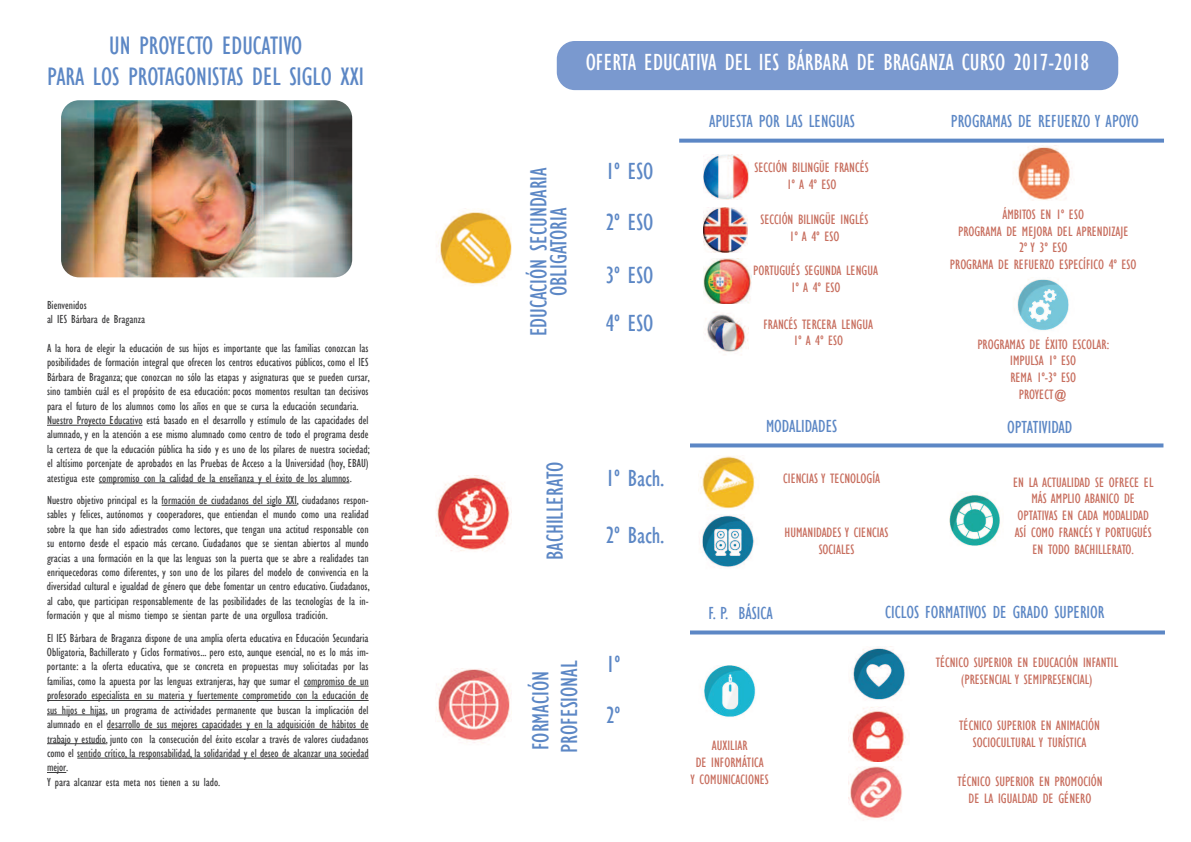
<style>
.page{position:relative;width:1191px;height:842px;background:#fff}
.page>*{position:absolute;margin:0;border:0;box-sizing:border-box;transform-origin:0 0}
.t1{font:condensed 26px/31.2px "Gill Sans";color:#5c87c5;text-align:center}
.t2{font:condensed 24px/51.2px "Gill Sans";color:#5c87c5}
.t3{font:condensed 24px "Gill Sans";color:#fff}
.t4{font:condensed 18px "Gill Sans";color:#5c87c5}
.t5{font:condensed 14px/16.8px "Gill Sans";color:#c76d5d;text-align:center}
.t6{font:condensed 12px/14.4px "Gill Sans";color:#3e3e3f}
</style>
<div class="page">
<div style="left:557px;top:41px;width:561px;height:49px;background:#7a99cf;border-radius:18px"></div>
<img style="left:703px;top:154px;width:45px;height:45px">
<img style="left:703px;top:207px;width:45px;height:45px">
<img style="left:703px;top:259px;width:48px;height:45px">
<img style="left:705px;top:313px;width:43px;height:39px">
<svg style="left:679px;top:139px;width:485px;height:4px;background:#6a91ca"></svg>
<svg style="left:690px;top:443px;width:473px;height:4px;background:#6f95cb"></svg>
<svg style="left:690px;top:630px;width:475px;height:4px;background:#7095cc"></svg>
<img style="left:61px;top:100px;width:291px;height:177px;border-radius:18px">
<hr style="left:47px;top:425px;width:95px;height:1px;background:#3e3e3f">
<hr style="left:99px;top:482px;width:250px;height:1px;background:#3e3e3f">
<hr style="left:162px;top:505px;width:135px;height:1px;background:#3e3e3f">
<hr style="left:304px;top:686px;width:65px;height:1px;background:#3e3e3f">
<hr style="left:47px;top:700px;width:322px;height:1px;background:#3e3e3f">
<hr style="left:47px;top:714px;width:59px;height:1px;background:#3e3e3f">
<hr style="left:107px;top:729px;width:262px;height:1px;background:#3e3e3f">
<hr style="left:47px;top:743px;width:59px;height:1px;background:#3e3e3f">
<hr style="left:77px;top:758px;width:292px;height:1px;background:#3e3e3f">
<svg style="left:47px;top:772px;width:19px;height:1px"></svg>
<img style="left:436px;top:209px;width:76px;height:76px">
<img style="left:435px;top:475px;width:77px;height:76px">
<img style="left:436px;top:668px;width:76px;height:75px">
<img style="left:1015px;top:146px;width:57px;height:55px">
<img style="left:1017px;top:279px;width:52px;height:51px">
<img style="left:698px;top:456px;width:57px;height:53px">
<img style="left:702px;top:515px;width:53px;height:52px">
<img style="left:949px;top:491px;width:51px;height:55px">
<img style="left:704px;top:665px;width:52px;height:52px">
<img style="left:853px;top:648px;width:52px;height:52px">
<img style="left:848px;top:706px;width:59px;height:55px">
<img style="left:848px;top:766px;width:54px;height:54px">
<h1 class="t1" style="left:47px;top:30px;width:318px">UN PROYECTO EDUCATIVO<br>PARA LOS PROTAGONISTAS DEL SIGLO XXI</h1>
<p class="t6" style="left:47px;top:298px;width:100px">Bienvenidos<br>al IES Bárbara de Braganza</p>
<p class="t6" style="left:47px;top:341px;width:324px">A la hora de elegir la educación de sus hijos es importante que las familias conozcan las posibilidades de formación integral que ofrecen los centros educativos públicos, como el IES Bárbara de Braganza; que conozcan no sólo las etapas y asignaturas que se pueden cursar, sino también cuál es el propósito de esa educación: pocos momentos resultan tan decisivos para el futuro de los alumnos como los años en que se cursa la educación secundaria.<br>Nuestro Proyecto Educativo está basado en el desarrollo y estímulo de las capacidades del alumnado, y en la atención a ese mismo alumnado como centro de todo el programa desde la certeza de que la educación pública ha sido y es uno de los pilares de nuestra sociedad; el altísimo porcenjate de aprobados en las Pruebas de Acceso a la Universidad (hoy, EBAU) atestigua este compromiso con la calidad de la enseñanza y el éxito de los alumnos.</p>
<p class="t6" style="left:47px;top:493px;width:324px;text-align:justify">Nuestro objetivo principal es la formación de ciudadanos del siglo XXI, ciudadanos respon&shy;sables y felices, autónomos y cooperadores, que entiendan el mundo como una realidad sobre la que han sido adiestrados como lectores, que tengan una actitud responsable con su entorno desde el espacio más cercano. Ciudadanos que se sientan abiertos al mundo gracias a una formación en la que las lenguas son la puerta que se abre a realidades tan enriquecedoras como diferentes, y son uno de los pilares del modelo de convivencia en la diversidad cultural e igualdad de género que debe fomentar un centro educativo. Ciudadanos, al cabo, que participan responsablemente de las posibilidades de las tecnologías de la in&shy;formación y que al mismo tiempo se sientan parte de una orgullosa tradición.</p>
<p class="t6" style="left:47px;top:630px;width:323px">El IES Bárbara de Braganza dispone de una amplia oferta educativa en Educación Secundaria Obligatoria, Bachillerato y Ciclos Formativos... pero esto, aunque esencial, no es lo más im&shy;portante: a la oferta educativa, que se concreta en propuestas muy solicitadas por las familias, como la apuesta por las lenguas extranjeras, hay que sumar el compromiso de un profesorado especialista en su materia y fuertemente comprometido con la educación de sus hijos e hijas, un programa de actividades permanente que buscan la implicación del alumnado en el desarrollo de sus mejores capacidades y en la adquisición de hábitos de trabajo y estudio, junto con la consecución del éxito escolar a través de valores ciudadanos como el sentido crítico, la responsabilidad, la solidaridad y el deseo de alcanzar una sociedad mejor.<br>Y para alcanzar esta meta nos tienen a su lado.</p>
<h2 class="t3" style="left:585px;top:47px;width:505px">OFERTA EDUCATIVA DEL IES BÁRBARA DE BRAGANZA CURSO 2017-2018</h2>
<h2 class="t2" style="left:528px;top:336px;width:171px;line-height:20px;text-align:center;rotate:-90deg">EDUCACIÓN SECUNDARIA<br>OBLIGATORIA</h2>
<h2 class="t2" style="left:529px;top:560px;width:99px;rotate:-90deg">BACHILLERATO</h2>
<h2 class="t2" style="left:526px;top:753px;width:94px;line-height:28.8px;rotate:-90deg">FORMACIÓN<br>PROFESIONAL</h2>
<h2 class="t2" style="left:606px;top:145px;width:49px">1º ESO<br>2º ESO</h2>
<h2 class="t2" style="left:606px;top:251px;width:49px;line-height:48.1px">3º ESO<br>4º ESO</h2>
<h2 class="t2" style="left:606px;top:453px;width:60px">1º Bach.</h2>
<h2 class="t2" style="left:606px;top:509px;width:60px">2º Bach.</h2>
<h2 class="t2" style="left:606px;top:638px;width:16px">1º<br>2º</h2>
<h3 class="t4" style="left:709px;top:110px;width:147px">APUESTA POR LAS LENGUAS</h3>
<p class="t5" style="left:754px;top:159px;width:116px">SECCIÓN BILINGÜE FRANCÉS<br>1º A 4º ESO</p>
<p class="t5" style="left:760px;top:211px;width:109px">SECCIÓN BILINGÜE INGLÉS<br>1º A 4º ESO</p>
<p class="t5" style="left:753px;top:262px;width:126px">PORTUGUÉS SEGUNDA LENGUA<br>1º A 4º ESO</p>
<p class="t5" style="left:763px;top:316px;width:111px">FRANCÉS TERCERA LENGUA<br>1º A 4º ESO</p>
<h3 class="t4" style="left:766px;top:415px;width:73px">MODALIDADES</h3>
<p class="t5" style="left:783px;top:470px;width:98px">CIENCIAS Y TECNOLOGÍA</p>
<p class="t5" style="left:784px;top:524px;width:105px">HUMANIDADES Y CIENCIAS<br>SOCIALES</p>
<h3 class="t4" style="left:951px;top:110px;width:189px">PROGRAMAS DE REFUERZO Y APOYO</h3>
<p class="t5" style="left:950px;top:206px;width:188px">ÁMBITOS EN 1º ESO<br>PROGRAMA DE MEJORA DEL APRENDIZAJE<br>2º Y 3º ESO<br>PROGRAMA DE REFUERZO ESPECÍFICO 4º ESO</p>
<p class="t5" style="left:977px;top:335px;width:133px">PROGRAMAS DE ÉXITO ESCOLAR:<br>IMPULSA 1º ESO<br>REMA 1º-3º ESO<br>PROYECT@</p>
<h3 class="t4" style="left:1007px;top:416px;width:67px">OPTATIVIDAD</h3>
<p class="t5" style="left:1013px;top:474px;width:142px">EN LA ACTUALIDAD SE OFRECE EL<br>MÁS AMPLIO ABANICO DE<br>OPTATIVAS EN CADA MODALIDAD<br>ASÍ COMO FRANCÉS Y PORTUGUÉS<br>EN TODO BACHILLERATO.</p>
<h3 class="t4" style="left:708px;top:602px;width:66px">F. P. BÁSICA</h3>
<p class="t5" style="left:690px;top:737px;width:80px">AUXILIAR<br>DE INFORMÁTICA<br>Y COMUNICACIONES</p>
<h3 class="t4" style="left:885px;top:601px;width:221px">CICLOS FORMATIVOS DE GRADO SUPERIOR</h3>
<p class="t5" style="left:935px;top:654px;width:184px">TÉCNICO SUPERIOR EN EDUCACIÓN INFANTIL (PRESENCIAL Y SEMIPRESENCIAL)</p>
<p class="t5" style="left:959px;top:717px;width:142px">TÉCNICO SUPERIOR EN ANIMACIÓN<br>SOCIOCULTURAL Y TURÍSTICA</p>
<p class="t5" style="left:957px;top:773px;width:147px">TÉCNICO SUPERIOR EN PROMOCIÓN<br>DE LA IGUALDAD DE GÉNERO</p>
</div>
